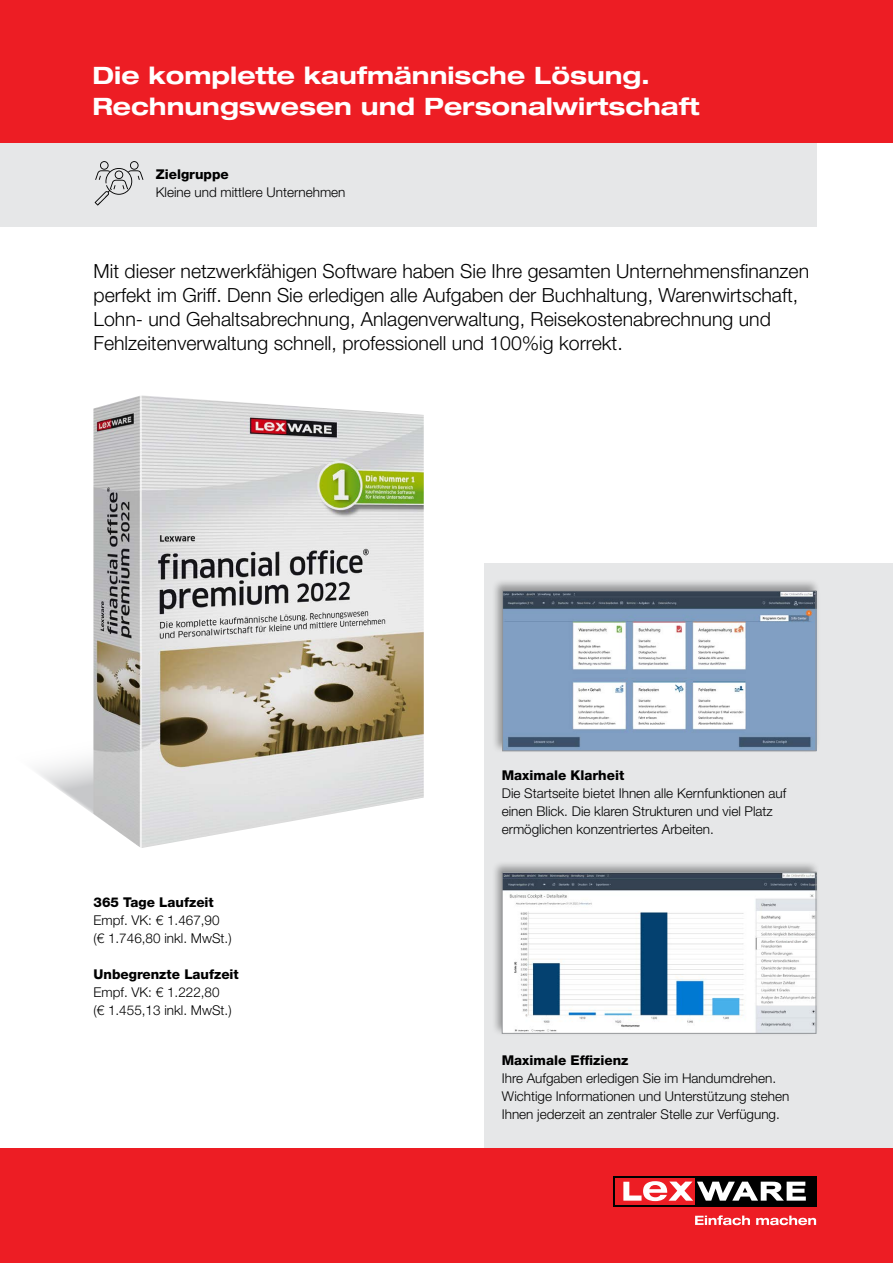
<style>
.page{position:relative;width:893px;height:1263px;background:#fff}
.page>*{position:absolute;margin:0;border:0;box-sizing:border-box;transform-origin:0 0}
.t1{font:700 expanded 24px/30.9px "Helvetica Neue LT Std";color:#fff}
.t2{font:300 19.5px/24px "Helvetica Neue LT Std";color:#000}
.t3{font:300 13.5px/18px "Helvetica Neue LT Std";color:#000}
.t4{font:800 13.5px "Helvetica Neue LT Std";color:#000}
</style>
<div class="page">
<div style="left:0;top:141px;width:816px;height:85px;background:#e6e7e8"></div>
<div style="left:485px;top:563px;width:408px;height:620px;background:#e6e7e8"></div>
<div style="left:0;top:0;width:893px;height:142px;background:#ed1d24"></div>
<div style="left:0;top:1148px;width:893px;height:115px;background:#ed1d24"></div>
<div style="left:613px;top:1176px;width:203px;height:30px;background:#000"></div>
<div style="left:615px;top:1178px;width:80px;height:26px;background:#ed1d24"></div>
<svg style="left:623px;top:1181px;width:183px;height:20px"></svg>
<svg style="left:695px;top:1215px;width:55px;height:10px"></svg>
<svg style="left:756px;top:1215px;width:60px;height:10px"></svg>
<svg style="left:95px;top:161px;width:48px;height:45px"></svg>
<div style="left:492px;top:579px;width:328px;height:175px;background:#000;opacity:.35"></div>
<img style="left:504px;top:592px;width:310px;height:157px">
<div style="left:502px;top:590px;width:314px;height:161px;border:1px solid #939598"></div>
<div style="left:492px;top:860px;width:328px;height:176px;background:#000;opacity:.35"></div>
<img style="left:504px;top:874px;width:310px;height:158px">
<div style="left:502px;top:872px;width:314px;height:162px;border:1px solid #939598"></div>
<svg style="left:37px;top:758px;width:56px;height:56px"></svg>
<img style="left:93px;top:395px;width:331px;height:453px">
<h1 class="t1" style="left:92px;top:59px;width:609px">Die komplette kaufmännische Lösung.<br>Rechnungswesen und Personalwirtschaft</h1>
<p class="t4" style="left:156px;top:166px;width:75px">Zielgruppe</p>
<p class="t3" style="left:156px;top:183px;width:191px">Kleine und mittlere Unternehmen</p>
<p class="t2" style="left:94px;top:259px;width:717px">Mit dieser netzwerkfähigen Software haben Sie Ihre gesamten Unternehmensfinanzen perfekt im Griff. Denn Sie erledigen alle Aufgaben der Buchhaltung, Warenwirtschaft, Lohn- und Gehaltsabrechnung, Anlagenverwaltung, Reisekostenabrechnung und Fehlzeitenverwaltung schnell, professionell und 100%ig korrekt.</p>
<p class="t4" style="left:94px;top:894px;width:122px">365 Tage Laufzeit</p>
<p class="t3" style="left:94px;top:910px;width:140px">Empf. VK: € 1.467,90 (€ 1.746,80 inkl. MwSt.)</p>
<p class="t4" style="left:94px;top:966px;width:147px">Unbegrenzte Laufzeit</p>
<p class="t3" style="left:94px;top:982px;width:140px">Empf. VK: € 1.222,80 (€ 1.455,13 inkl. MwSt.)</p>
<p class="t4" style="left:502px;top:767px;width:124px">Maximale Klarheit</p>
<p class="t3" style="left:502px;top:784px;width:286px">Die Startseite bietet Ihnen alle Kernfunktionen auf einen Blick. Die klaren Strukturen und viel Platz ermöglichen konzentriertes Arbeiten.</p>
<p class="t4" style="left:502px;top:1052px;width:128px">Maximale Effizienz</p>
<p class="t3" style="left:502px;top:1068px;width:289px">Ihre Aufgaben erledigen Sie im Handumdrehen.<br>Wichtige Informationen und Unterstützung stehen<br>Ihnen jederzeit an zentraler Stelle zur Verfügung.</p>
</div>
